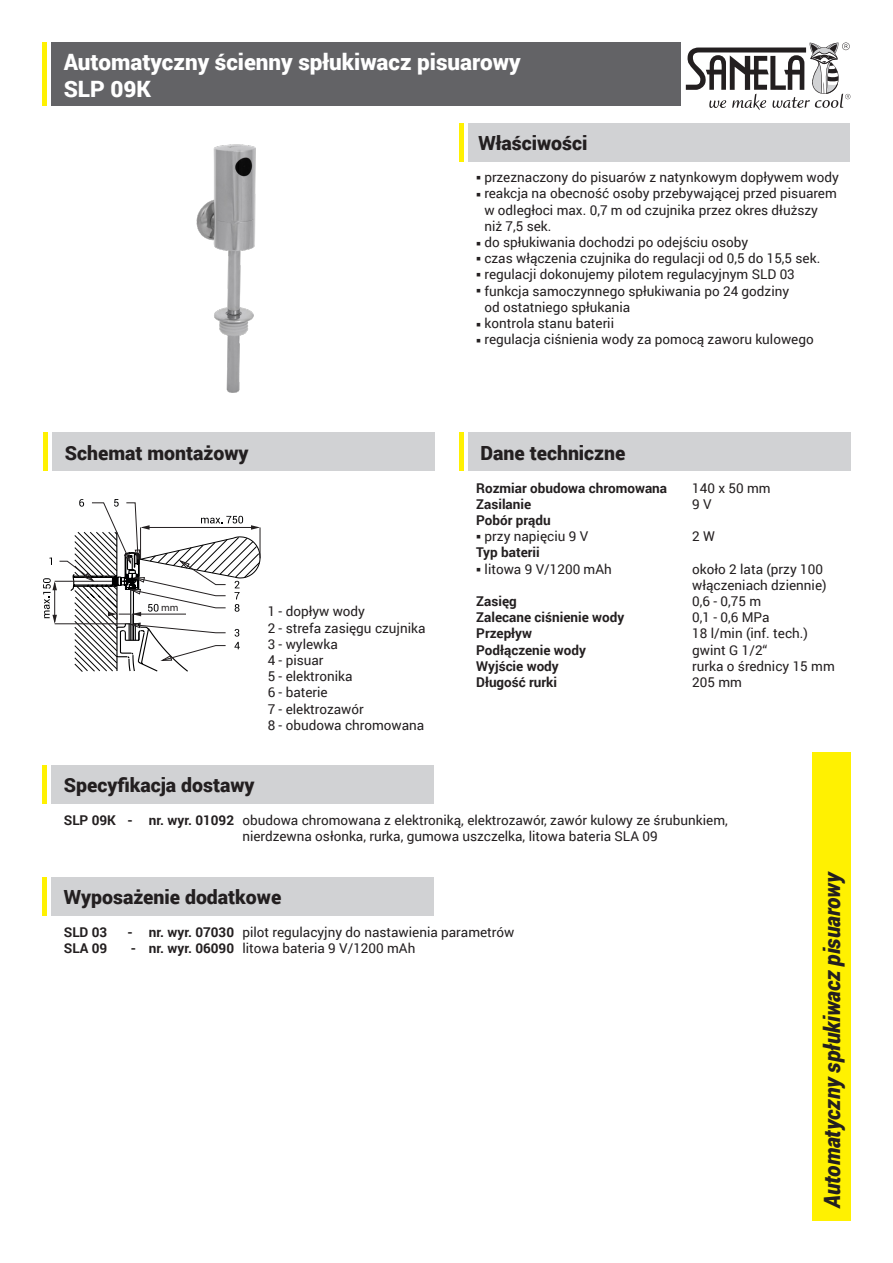
<style>
.page{position:relative;width:893px;height:1263px;background:#fff}
.page>*{position:absolute;margin:0;border:0;box-sizing:border-box;transform-origin:0 0}
.t1{font:900 22.5px "Roboto";color:#fff}
.t2{font:italic 900 22.5px "Roboto";letter-spacing:-.01em;color:#231f20;scale:.95 1}
.t3{font:900 19.5px "Roboto";color:#231f20}
.t4{font:13.5px "Roboto";color:#231f20}
.t5{font:700 13.5px "Roboto";color:#231f20}
.t6{font:10.5px "Myriad Pro";color:#231f20}
.s1{font-weight:700}
</style>
<div class="page">
<div style="left:51px;top:43px;width:629px;height:63px;background:#636366"></div>
<div style="left:468px;top:123px;width:381px;height:39px;background:#d1d2d4"></div>
<div style="left:52px;top:433px;width:383px;height:38px;background:#d1d2d4"></div>
<div style="left:812px;top:752px;width:38px;height:468px;background:#fff101"></div>
<svg style="left:686px;top:43px;width:164px;height:67px"></svg>
<hr style="left:43px;top:43px;width:4px;height:63px;background:#fff101">
<hr style="left:44px;top:433px;width:4px;height:38px;background:#fff101">
<div style="left:468px;top:433px;width:382px;height:38px;background:#d1d2d4"></div>
<hr style="left:459px;top:433px;width:4px;height:38px;background:#fff101">
<hr style="left:459px;top:123px;width:4px;height:39px;background:#fff101">
<div style="left:51px;top:877px;width:383px;height:38px;background:#d1d2d4"></div>
<hr style="left:43px;top:877px;width:4px;height:38px;background:#fff101">
<div style="left:51px;top:765px;width:383px;height:39px;background:#d1d2d4"></div>
<hr style="left:43px;top:765px;width:4px;height:39px;background:#fff101">
<img style="left:196px;top:144px;width:60px;height:249px">
<hr style="left:260px;top:527px;width:1px;height:31px;background:#231f20">
<svg style="left:43px;top:499px;width:217px;height:173px"></svg>
<p class="t1" style="left:64px;top:46px;width:458px">Automatyczny ścienny spłukiwacz pisuarowy</p>
<p class="t1" style="left:64px;top:73px;width:89px">SLP 09K</p>
<p class="t3" style="left:478px;top:129px;width:111px">Właściwości</p>
<p class="t3" style="left:65px;top:439px;width:185px">Schemat montażowy</p>
<p class="t6" style="left:161px;top:601px;width:19px">mm</p>
<p class="t4" style="left:268px;top:602px;width:99px">1 - dopływ wody</p>
<p class="t4" style="left:268px;top:618px;width:159px">2 - strefa zasięgu czujnika</p>
<p class="t4" style="left:268px;top:635px;width:72px">3 - wylewka</p>
<p class="t4" style="left:268px;top:651px;width:57px">4 - pisuar</p>
<p class="t4" style="left:268px;top:667px;width:86px">5 - elektronika</p>
<p class="t4" style="left:268px;top:683px;width:62px">6 - baterie</p>
<p class="t4" style="left:268px;top:699px;width:98px">7 - elektrozawór</p>
<p class="t4" style="left:268px;top:716px;width:158px">8 - obudowa chromowana</p>
<p class="t3" style="left:64px;top:771px;width:192px">Specyfikacja dostawy</p>
<p class="t4" style="left:476px;top:168px;width:364px">○ przeznaczony do pisuarów z natynkowym dopływem wody</p>
<p class="t4" style="left:476px;top:184px;width:362px">○ reakcja na obecność osoby przebywającej przed pisuarem</p>
<p class="t4" style="left:484px;top:200px;width:335px">w odległoci max. 0,7 m od czujnika przez okres dłuższy</p>
<p class="t4" style="left:484px;top:216px;width:69px">niż 7,5 sek.</p>
<p class="t4" style="left:476px;top:233px;width:273px">○ do spłukiwania dochodzi po odejściu osoby</p>
<p class="t4" style="left:476px;top:249px;width:346px">○ czas włączenia czujnika do regulacji od 0,5 do 15,5 sek.</p>
<p class="t4" style="left:476px;top:265px;width:320px">○ regulacji dokonujemy pilotem regulacyjnym SLD 03</p>
<p class="t4" style="left:476px;top:281px;width:315px">○ funkcja samoczynnego spłukiwania po 24 godziny</p>
<p class="t4" style="left:484px;top:297px;width:148px">od ostatniego spłukania</p>
<p class="t4" style="left:476px;top:314px;width:139px">○ kontrola stanu baterii</p>
<p class="t4" style="left:476px;top:330px;width:339px">○ regulacja ciśnienia wody za pomocą zaworu kulowego</p>
<p class="t3" style="left:480px;top:439px;width:147px">Dane techniczne</p>
<p class="t5" style="left:476px;top:478px;width:192px">Rozmiar obudowa chromowana</p>
<p class="t4" style="left:692px;top:478px;width:80px">140 x 50 mm</p>
<p class="t5" style="left:476px;top:494px;width:56px">Zasilanie</p>
<p class="t4" style="left:692px;top:495px;width:21px">9 V</p>
<p class="t5" style="left:476px;top:511px;width:76px">Pobór prądu</p>
<p class="t4" style="left:476px;top:527px;width:113px">○ przy napięciu 9 V</p>
<p class="t4" style="left:692px;top:527px;width:24px">2W</p>
<p class="t5" style="left:476px;top:543px;width:65px">Typ baterii</p>
<p class="t4" style="left:476px;top:559px;width:137px">○ litowa 9 V/1200 mAh</p>
<p class="t4" style="left:692px;top:559px;width:132px">około 2 lata (przy 100</p>
<p class="t4" style="left:692px;top:576px;width:136px">włączeniach dziennie)</p>
<p class="t5" style="left:476px;top:592px;width:42px">Zasięg</p>
<p class="t4" style="left:692px;top:592px;width:70px">0,6 - 0,75 m</p>
<p class="t5" style="left:476px;top:608px;width:150px">Zalecane ciśnienie wody</p>
<p class="t4" style="left:692px;top:608px;width:79px">0,1 - 0,6 MPa</p>
<p class="t5" style="left:476px;top:624px;width:57px">Przepływ</p>
<p class="t4" style="left:692px;top:624px;width:117px">18 l/min (inf. tech.)</p>
<p class="t5" style="left:476px;top:640px;width:111px">Podłączenie wody</p>
<p class="t4" style="left:692px;top:640px;width:77px">gwint G 1/2“</p>
<p class="t5" style="left:476px;top:656px;width:84px">Wyjście wody</p>
<p class="t4" style="left:692px;top:657px;width:144px">rurka o średnicy 15 mm</p>
<p class="t5" style="left:476px;top:673px;width:82px">Długość rurki</p>
<p class="t4" style="left:692px;top:673px;width:51px">205 mm</p>
<p class="t4" style="left:64px;top:811px;width:666px"><span class="s1">SLP 09K - nr. wyr. 01092</span> obudowa chromowana z elektroniką, elektrozawór, zawór kulowy ze śrubunkiem,</p>
<p class="t4" style="left:242px;top:827px;width:417px">nierdzewna osłonka, rurka, gumowa uszczelka, litowa bateria SLA 09</p>
<p class="t3" style="left:64px;top:883px;width:219px">Wyposażenie dodatkowe</p>
<p class="t5" style="left:64px;top:922px;width:45px">SLD 03</p>
<p class="t4" style="left:128px;top:922px;width:388px"><span class="s1">- nr. wyr. 07030</span> pilot regulacyjny do nastawienia parametrów</p>
<p class="t5" style="left:64px;top:938px;width:45px">SLA 09</p>
<p class="t4" style="left:131px;top:939px;width:286px"><span class="s1">- nr. wyr. 06090</span> litowa bateria 9 V/1200 mAh</p>
<p class="t2" style="left:816px;top:1208px;width:356px;rotate:-90deg">Automatyczny spłukiwacz pisuarowy</p>
</div>
